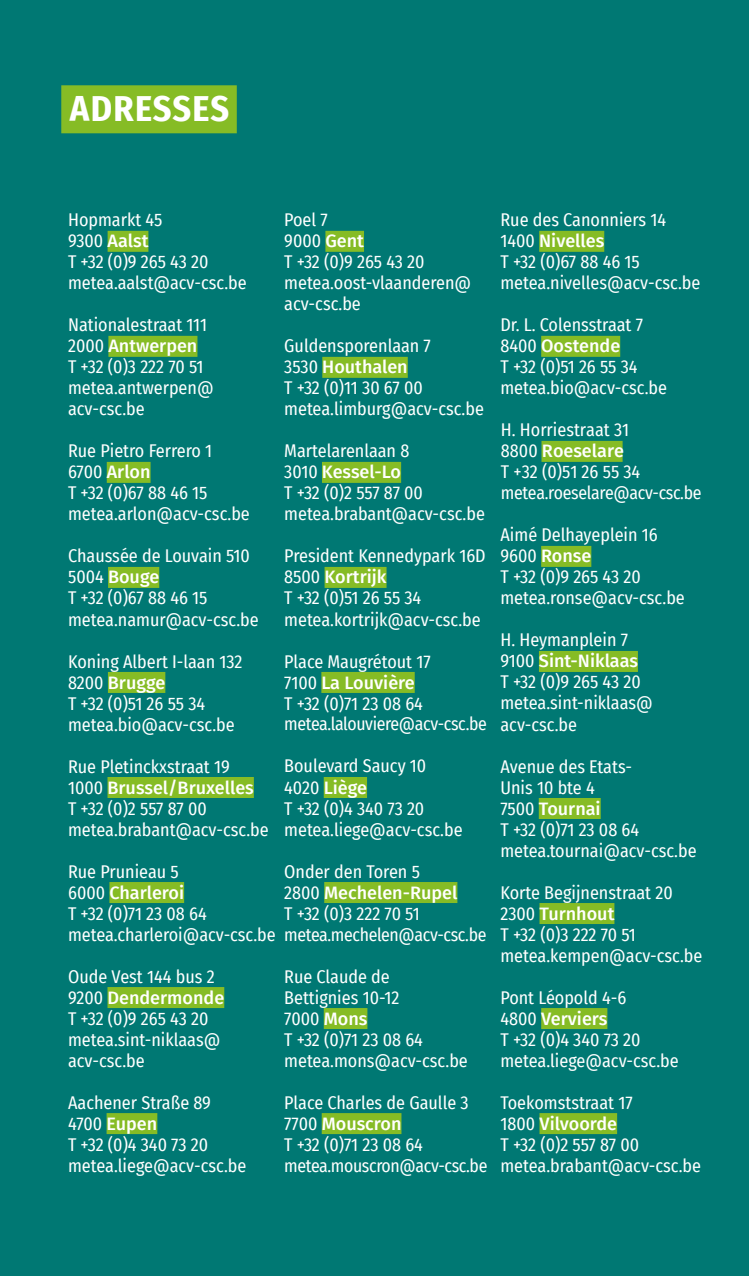
<style>
.page{position:relative;width:749px;height:1276px;background:#fff}
.page>*{position:absolute;margin:0;border:0;box-sizing:border-box;transform-origin:0 0}
.t1{font:700 36px "Fira Sans Condensed";letter-spacing:.035em;color:#fff}
.t2{font:18px/21px "Fira Sans Condensed";color:#fff}
.t3{font:500 18px "Fira Sans";color:#fff}
.t4{font:18px/21px "Fira Sans Condensed";letter-spacing:-.02em;color:#fff}
.t5{font:18px "Fira Sans Condensed";color:#fff}
.s1{font-family:"Fira Sans Condensed";font-weight:400}
.s2{font-family:"Fira Sans";font-weight:500}
</style>
<div class="page">
<div style="left:0;top:0;width:748px;height:1276px;background:#007873"></div>
<div style="left:108px;top:231px;width:40px;height:21px;background:#86bc25"></div>
<div style="left:108px;top:336px;width:89px;height:21px;background:#86bc25"></div>
<div style="left:107px;top:462px;width:43px;height:21px;background:#86bc25"></div>
<div style="left:108px;top:567px;width:51px;height:21px;background:#86bc25"></div>
<div style="left:108px;top:672px;width:57px;height:21px;background:#86bc25"></div>
<div style="left:107px;top:777px;width:147px;height:21px;background:#86bc25"></div>
<div style="left:109px;top:882px;width:75px;height:21px;background:#86bc25"></div>
<div style="left:107px;top:987px;width:117px;height:21px;background:#86bc25"></div>
<div style="left:106px;top:1113px;width:51px;height:21px;background:#86bc25"></div>
<div style="left:325px;top:231px;width:39px;height:21px;background:#86bc25"></div>
<div style="left:322px;top:357px;width:85px;height:21px;background:#86bc25"></div>
<div style="left:322px;top:462px;width:79px;height:21px;background:#86bc25"></div>
<div style="left:324px;top:567px;width:62px;height:21px;background:#86bc25"></div>
<div style="left:321px;top:672px;width:93px;height:21px;background:#86bc25"></div>
<div style="left:323px;top:777px;width:44px;height:21px;background:#86bc25"></div>
<div style="left:324px;top:882px;width:133px;height:21px;background:#86bc25"></div>
<div style="left:323px;top:1008px;width:44px;height:21px;background:#86bc25"></div>
<div style="left:321px;top:1113px;width:80px;height:21px;background:#86bc25"></div>
<div style="left:539px;top:231px;width:65px;height:21px;background:#86bc25"></div>
<div style="left:541px;top:336px;width:79px;height:21px;background:#86bc25"></div>
<div style="left:541px;top:441px;width:81px;height:21px;background:#86bc25"></div>
<div style="left:541px;top:546px;width:50px;height:21px;background:#86bc25"></div>
<div style="left:538px;top:651px;width:99px;height:21px;background:#86bc25"></div>
<div style="left:538px;top:798px;width:62px;height:21px;background:#86bc25"></div>
<div style="left:539px;top:903px;width:75px;height:21px;background:#86bc25"></div>
<div style="left:541px;top:1008px;width:66px;height:21px;background:#86bc25"></div>
<div style="left:539px;top:1113px;width:78px;height:21px;background:#86bc25"></div>
<div style="left:61px;top:85px;width:176px;height:48px;background:#86bc25"></div>
<h1 class="t1" style="left:70px;top:79px;width:161px">ADRESSES</h1>
<p class="t2" style="left:68px;top:209px;width:96px">Hopmarkt 45</p>
<p class="t3" style="left:68px;top:227px;width:82px"><span class="s1">9300</span> Aalst</p>
<p class="t2" style="left:68px;top:251px;width:180px">T +32 (0)9 265 43 20 metea.aalst@acv-csc.be</p>
<p class="t2" style="left:68px;top:314px;width:140px">Nationalestraat 111</p>
<p class="t3" style="left:68px;top:332px;width:131px"><span class="s1">2000</span> Antwerpen</p>
<p class="t2" style="left:68px;top:356px;width:147px">T +32 (0)3 222 70 51 metea.antwerpen@ acv-csc.be</p>
<p class="t2" style="left:68px;top:440px;width:146px">Rue Pietro Ferrero 1</p>
<p class="t3" style="left:68px;top:458px;width:84px"><span class="s1">6700</span> Arlon</p>
<p class="t2" style="left:68px;top:482px;width:183px">T +32 (0)67 88 46 15 metea.arlon@acv-csc.be</p>
<p class="t2" style="left:68px;top:545px;width:183px">Chaussée de Louvain 510</p>
<p class="t3" style="left:68px;top:563px;width:93px"><span class="s1">5004</span> Bouge</p>
<p class="t2" style="left:68px;top:587px;width:192px">T +32 (0)67 88 46 15 metea.namur@acv-csc.be</p>
<p class="t2" style="left:68px;top:650px;width:176px">Koning Albert I-laan 132</p>
<p class="t3" style="left:68px;top:668px;width:99px"><span class="s1">8200</span> Brugge</p>
<p class="t2" style="left:68px;top:692px;width:168px">T +32 (0)51 26 55 34 metea.bio@acv-csc.be</p>
<p class="t2" style="left:68px;top:755px;width:163px">Rue Pletinckxstraat 19</p>
<p class="t3" style="left:68px;top:773px;width:187px"><span class="s1">1000</span> Brussel/Bruxelles</p>
<p class="t2" style="left:68px;top:797px;width:202px">T +32 (0)2 557 87 00 metea.brabant@acv-csc.be</p>
<p class="t2" style="left:68px;top:860px;width:112px">Rue Prunieau 5</p>
<p class="t3" style="left:68px;top:878px;width:117px"><span class="s1">6000</span> Charleroi</p>
<p class="t2" style="left:68px;top:902px;width:209px">T +32 (0)71 23 08 64 metea.charleroi@acv-csc.be</p>
<p class="t2" style="left:68px;top:965px;width:148px">Oude Vest 144 bus 2</p>
<p class="t3" style="left:68px;top:983px;width:158px"><span class="s1">9200</span> Dendermonde</p>
<p class="t2" style="left:68px;top:1007px;width:154px">T +32 (0)9 265 43 20 metea.sint-niklaas@ acv-csc.be</p>
<p class="t2" style="left:68px;top:1091px;width:144px">Aachener Straße 89</p>
<p class="t3" style="left:68px;top:1109px;width:91px"><span class="s1">4700</span> Eupen</p>
<p class="t2" style="left:68px;top:1133px;width:180px">T +32 (0)4 340 73 20 metea.liege@acv-csc.be</p>
<p class="t2" style="left:284px;top:209px;width:188px">Poel 7<br>9000 <span class="s2">Gent<br></span>T +32 (0)9 265 43 20 metea.oost-vlaanderen@ acv-csc.be</p>
<p class="t2" style="left:284px;top:335px;width:148px">Guldensporenlaan 7</p>
<p class="t3" style="left:284px;top:353px;width:125px"><span class="s1">3530</span> Houthalen</p>
<p class="t2" style="left:284px;top:377px;width:201px">T +32 (0)11 30 67 00 metea.limburg@acv-csc.be</p>
<p class="t2" style="left:284px;top:440px;width:126px">Martelarenlaan 8</p>
<p class="t3" style="left:284px;top:458px;width:118px"><span class="s1">3010</span> Kessel-Lo</p>
<p class="t2" style="left:284px;top:482px;width:202px">T +32 (0)2 557 87 00 metea.brabant@acv-csc.be</p>
<p class="t2" style="left:284px;top:545px;width:203px">President Kennedypark 16D</p>
<p class="t3" style="left:284px;top:563px;width:104px"><span class="s1">8500</span> Kortrijk</p>
<p class="t2" style="left:284px;top:587px;width:198px">T +32 (0)51 26 55 34 metea.kortrijk@acv-csc.be</p>
<p class="t2" style="left:284px;top:650px;width:148px">Place Maugrétout 17</p>
<p class="t3" style="left:284px;top:668px;width:132px"><span class="s1">7100</span> La Louvière</p>
<p class="t4" style="left:284px;top:692px;width:204px">T +32 (0)71 23 08 64 metea.lalouviere@acv-csc.be</p>
<p class="t2" style="left:284px;top:755px;width:143px">Boulevard Saucy 10</p>
<p class="t3" style="left:284px;top:773px;width:84px"><span class="s1">4020</span> Liège</p>
<p class="t2" style="left:284px;top:797px;width:180px">T +32 (0)4 340 73 20 metea.liege@acv-csc.be</p>
<p class="t2" style="left:284px;top:860px;width:137px">Onder den Toren 5</p>
<p class="t3" style="left:284px;top:878px;width:174px"><span class="s1">2800</span> Mechelen-Rupel</p>
<p class="t4" style="left:284px;top:902px;width:203px">T +32 (0)3 222 70 51 metea.mechelen@acv-csc.be</p>
<p class="t2" style="left:284px;top:965px;width:185px">Rue Claude de<br>Bettignies 10-12<br>7000 <span class="s2">Mons<br></span>T +32 (0)71 23 08 64 metea.mons@acv-csc.be</p>
<p class="t2" style="left:284px;top:1091px;width:186px">Place Charles de Gaulle 3</p>
<p class="t3" style="left:284px;top:1109px;width:119px"><span class="s1">7700</span> Mouscron</p>
<p class="t4" style="left:284px;top:1133px;width:204px">T +32 (0)71 23 08 64 metea.mouscron@acv-csc.be</p>
<p class="t2" style="left:500px;top:209px;width:167px">Rue des Canonniers 14</p>
<p class="t3" style="left:500px;top:227px;width:105px"><span class="s1">1400</span> Nivelles</p>
<p class="t2" style="left:500px;top:251px;width:201px">T +32 (0)67 88 46 15 metea.nivelles@acv-csc.be</p>
<p class="t2" style="left:500px;top:314px;width:144px">Dr. L. Colensstraat 7</p>
<p class="t3" style="left:500px;top:332px;width:121px"><span class="s1">8400</span> Oostende</p>
<p class="t2" style="left:500px;top:356px;width:168px">T +32 (0)51 26 55 34 metea.bio@acv-csc.be</p>
<p class="t5" style="left:501px;top:416px;width:130px">H. Horriestraat 31</p>
<p class="t3" style="left:501px;top:437px;width:124px"><span class="s1">8800</span> Roeselare</p>
<p class="t4" style="left:501px;top:461px;width:202px">T +32 (0)51 26 55 34 metea.roeselare@acv-csc.be</p>
<p class="t2" style="left:500px;top:524px;width:159px">Aimé Delhayeplein 16</p>
<p class="t3" style="left:500px;top:542px;width:92px"><span class="s1">9600</span> Ronse</p>
<p class="t2" style="left:500px;top:566px;width:186px">T +32 (0)9 265 43 20 metea.ronse@acv-csc.be</p>
<p class="t2" style="left:500px;top:629px;width:129px">H. Heymanplein 7</p>
<p class="t3" style="left:500px;top:647px;width:139px"><span class="s1">9100</span> Sint-Niklaas</p>
<p class="t2" style="left:500px;top:671px;width:154px">T +32 (0)9 265 43 20 metea.sint-niklaas@ acv-csc.be</p>
<p class="t2" style="left:500px;top:755px;width:133px">Avenue des Etats-<br>Unis 10 bte 4</p>
<p class="t3" style="left:500px;top:794px;width:102px"><span class="s1">7500</span> Tournai</p>
<p class="t2" style="left:500px;top:818px;width:197px">T +32 (0)71 23 08 64 metea.tournai@acv-csc.be</p>
<p class="t2" style="left:500px;top:881px;width:174px">Korte Begijnenstraat 20</p>
<p class="t3" style="left:500px;top:899px;width:115px"><span class="s1">2300</span> Turnhout</p>
<p class="t2" style="left:500px;top:923px;width:203px">T +32 (0)3 222 70 51 metea.kempen@acv-csc.be</p>
<p class="t2" style="left:500px;top:986px;width:127px">Pont Léopold 4-6</p>
<p class="t3" style="left:500px;top:1004px;width:108px"><span class="s1">4800</span> Verviers</p>
<p class="t2" style="left:500px;top:1028px;width:180px">T +32 (0)4 340 73 20 metea.liege@acv-csc.be</p>
<p class="t2" style="left:500px;top:1091px;width:134px">Toekomststraat 17</p>
<p class="t3" style="left:500px;top:1109px;width:118px"><span class="s1">1800</span> Vilvoorde</p>
<p class="t2" style="left:500px;top:1133px;width:202px">T +32 (0)2 557 87 00 metea.brabant@acv-csc.be</p>
</div>
